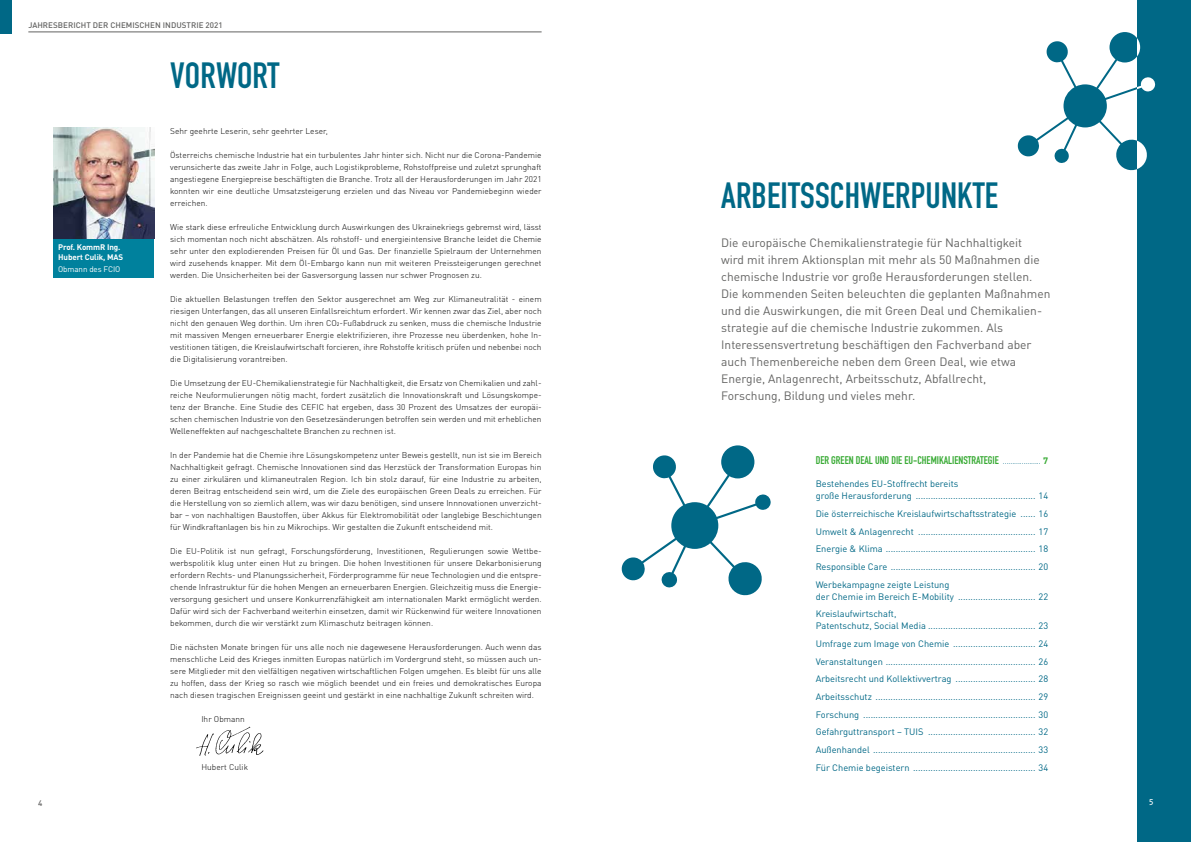
<style>
.page{position:relative;width:1191px;height:842px;background:#fff}
.page>*{position:absolute;margin:0;border:0;box-sizing:border-box;transform-origin:0 0}
.t1{font:700 36px "DIN Condensed";letter-spacing:.005em;color:#006886}
.t2{font:12px/17px "DINOT";color:#636362}
.t3{font:700 11px "DIN Condensed";color:#38aa34}
.t4{font:9.2px/17.7px "DINOT";color:#006886}
.t5{font:300 8.3px/12px "DINOT";letter-spacing:.005em;color:#000;text-align:justify}
.t6{font:500 8px "DINOT";letter-spacing:.005em;color:#636362}
.t7{font:700 8px/10px "DINOT";letter-spacing:-.01em;color:#fff}
.t8{font:8px "DINOT";letter-spacing:-.01em;color:#fff}
.t9{font:8px "OCRB Std";color:#fff}
.s1{font-family:"DINOT";font-weight:400;font-size:7px;color:#006886}
.s2{font-family:"DINOT";font-size:9.2px}
</style>
<div class="page">
<div style="left:0;top:0;width:12px;height:34px;background:#006886"></div>
<hr style="left:28px;top:32px;width:513px;height:1px;background:#636362">
<img style="left:197px;top:727px;width:66px;height:29px">
<div style="left:54px;top:238px;width:100px;height:40px;background:#00819d"></div>
<img style="left:54px;top:128px;width:100px;height:110px">
<div style="left:1137px;top:0;width:54px;height:842px;background:#006886"></div>
<svg style="left:1017px;top:32px;width:138px;height:139px"></svg>
<svg style="left:621px;top:445px;width:150px;height:151px"></svg>
<p class="t6" style="left:28px;top:20px;width:196px">JAHRESBERICHT DER CHEMISCHEN INDUSTRIE 2021</p>
<p class="t7" style="left:58px;top:242px;width:67px">Prof. KommR Ing.<br>Hubert Culik, MAS</p>
<p class="t8" style="left:58px;top:264px;width:64px">Obmann des FCIO</p>
<p class="t6" style="left:38px;top:797px;width:6px">4</p>
<h1 class="t1" style="left:170px;top:51px;width:111px">VORWORT</h1>
<p class="t5" style="left:170px;top:125px;width:159px">Sehr geehrte Leserin, sehr geehrter Leser,</p>
<p class="t5" style="left:170px;top:149px;width:373px">Österreichs chemische Industrie hat ein turbulentes Jahr hinter sich. Nicht nur die Corona-Pandemie verunsicherte das zweite Jahr in Folge, auch Logistikprobleme, Rohstoffpreise und zuletzt sprunghaft angestiegene Energiepreise beschäftigten die Branche. Trotz all der Herausforderungen im Jahr 2021 konnten wir eine deutliche Umsatzsteigerung erzielen und das Niveau vor Pandemiebeginn wieder erreichen.</p>
<p class="t5" style="left:170px;top:221px;width:373px">Wie stark diese erfreuliche Entwicklung durch Auswirkungen des Ukrainekriegs gebremst wird, lässt sich momentan noch nicht abschätzen. Als rohstoff- und energieintensive Branche leidet die Chemie sehr unter den explodierenden Preisen für Öl und Gas. Der finanzielle Spielraum der Unternehmen wird zusehends knapper. Mit dem Öl-Embargo kann nun mit weiteren Preissteigerungen gerechnet werden. Die Unsicherheiten bei der Gasversorgung lassen nur schwer Prognosen zu.</p>
<p class="t5" style="left:170px;top:293px;width:373px">Die aktuellen Belastungen treffen den Sektor ausgerechnet am Weg zur Klimaneutralität - einem riesigen Unterfangen, das all unseren Einfallsreichtum erfordert. Wir kennen zwar das Ziel, aber noch nicht den genauen Weg dorthin. Um ihren CO2-Fußabdruck zu senken, muss die chemische Industrie mit massiven Mengen erneuerbarer Energie elektrifizieren, ihre Prozesse neu überdenken, hohe In&shy;vestitionen tätigen, die Kreislaufwirtschaft forcieren, ihre Rohstoffe kritisch prüfen und nebenbei noch die Digitalisierung vorantreiben.</p>
<p class="t5" style="left:170px;top:377px;width:373px">Die Umsetzung der EU-Chemikalienstrategie für Nachhaltigkeit, die Ersatz von Chemikalien und zahl&shy;reiche Neuformulierungen nötig macht, fordert zusätzlich die Innovationskraft und Lösungskompe&shy;tenz der Branche. Eine Studie des CEFIC hat ergeben, dass 30 Prozent des Umsatzes der europäi&shy;schen chemischen Industrie von den Gesetzesänderungen betroffen sein werden und mit erheblichen Welleneffekten auf nachgeschaltete Branchen zu rechnen ist.</p>
<p class="t5" style="left:170px;top:449px;width:373px">In der Pandemie hat die Chemie ihre Lösungskompetenz unter Beweis gestellt, nun ist sie im Bereich Nachhaltigkeit gefragt. Chemische Innovationen sind das Herzstück der Transformation Europas hin zu einer zirkulären und klimaneutralen Region. Ich bin stolz darauf, für eine Industrie zu arbeiten, deren Beitrag entscheidend sein wird, um die Ziele des europäischen Green Deals zu erreichen. Für die Herstellung von so ziemlich allem, was wir dazu benötigen, sind unsere Innnovationen unverzicht&shy;bar – von nachhaltigen Baustoffen, über Akkus für Elektromobilität oder langlebige Beschichtungen für Windkraftanlagen bis hin zu Mikrochips. Wir gestalten die Zukunft entscheidend mit.</p>
<p class="t5" style="left:170px;top:545px;width:373px">Die EU-Politik ist nun gefragt, Forschungsförderung, Investitionen, Regulierungen sowie Wettbe&shy;werbspolitik klug unter einen Hut zu bringen. Die hohen Investitionen für unsere Dekarbonisierung erfordern Rechts- und Planungssicherheit, Förderprogramme für neue Technologien und die entspre&shy;chende Infrastruktur für die hohen Mengen an erneuerbaren Energien. Gleichzeitig muss die Energie&shy;versorgung gesichert und unsere Konkurrenzfähigkeit am internationalen Markt ermöglicht werden.<br>Dafür wird sich der Fachverband weiterhin einsetzen, damit wir Rückenwind für weitere Innovationen bekommen, durch die wir verstärkt zum Klimaschutz beitragen können.</p>
<p class="t5" style="left:170px;top:641px;width:373px">Die nächsten Monate bringen für uns alle noch nie dagewesene Herausforderungen. Auch wenn das menschliche Leid des Krieges inmitten Europas natürlich im Vordergrund steht, so müssen auch un&shy;sere Mitglieder mit den vielfältigen negativen wirtschaftlichen Folgen umgehen. Es bleibt für uns alle zu hoffen, dass der Krieg so rasch wie möglich beendet und ein freies und demokratisches Europa nach diesen tragischen Ereignissen geeint und gestärkt in eine nachhaltige Zukunft schreiten wird.</p>
<p class="t5" style="left:201px;top:713px;width:45px">Ihr Obmann</p>
<p class="t5" style="left:201px;top:761px;width:48px">Hubert Culik</p>
<h1 class="t1" style="left:721px;top:171px;width:278px">ARBEITSSCHWERPUNKTE</h1>
<p class="t2" style="left:721px;top:234px;width:331px">Die europäische Chemikalienstrategie für Nachhaltigkeit<br>wird mit ihrem Aktionsplan mit mehr als 50 Maßnahmen die chemische Industrie vor große Herausforderungen stellen.<br>Die kommenden Seiten beleuchten die geplanten Maßnahmen und die Auswirkungen, die mit Green Deal und Chemikalien&shy;strategie auf die chemische Industrie zukommen. Als Interessensvertretung beschäftigen den Fachverband aber auch Themenbereiche neben dem Green Deal, wie etwa Energie, Anlagenrecht, Arbeitsschutz, Abfallrecht,<br>Forschung, Bildung und vieles mehr.</p>
<h3 class="t3" style="left:815px;top:453px;width:234px">DER GREEN DEAL UND DIE EU-CHEMIKALIENSTRATEGIE <span class="s1">....................</span> <span class="s2">7</span></h3>
<p class="t4" style="left:815px;top:478px;width:234px;line-height:12px">Bestehendes EU-Stoffrecht bereits<br>große Herausforderung ................................................ 14</p>
<p class="t4" style="left:815px;top:505px;width:234px;text-align:justify">Die österreichische Kreislaufwirtschaftsstrategie ...... 16<br>Umwelt &amp; Anlagenrecht ............................................... 17<br>Energie &amp; Klima ............................................................ 18<br>Responsible Care .......................................................... 20<br>Werbekampagne zeigte Leistung</p>
<p class="t4" style="left:815px;top:587px;width:234px">der Chemie im Bereich E-Mobility ............................... 22<br>Kreislaufwirtschaft,</p>
<p class="t4" style="left:815px;top:617px;width:234px;text-align:justify">Patentschutz, Social Media ........................................... 23<br>Umfrage zum Image von Chemie ................................. 24<br>Veranstaltungen ............................................................ 26<br>Arbeitsrecht und Kollektivvertrag ................................ 28<br>Arbeitsschutz ................................................................ 29<br>Forschung ..................................................................... 30<br>Gefahrguttransport – TUIS ........................................... 32<br>Außenhandel ................................................................. 33<br>Für Chemie begeistern ................................................. 34</p>
<p class="t9" style="left:1148px;top:798px;width:7px">5</p>
</div>
